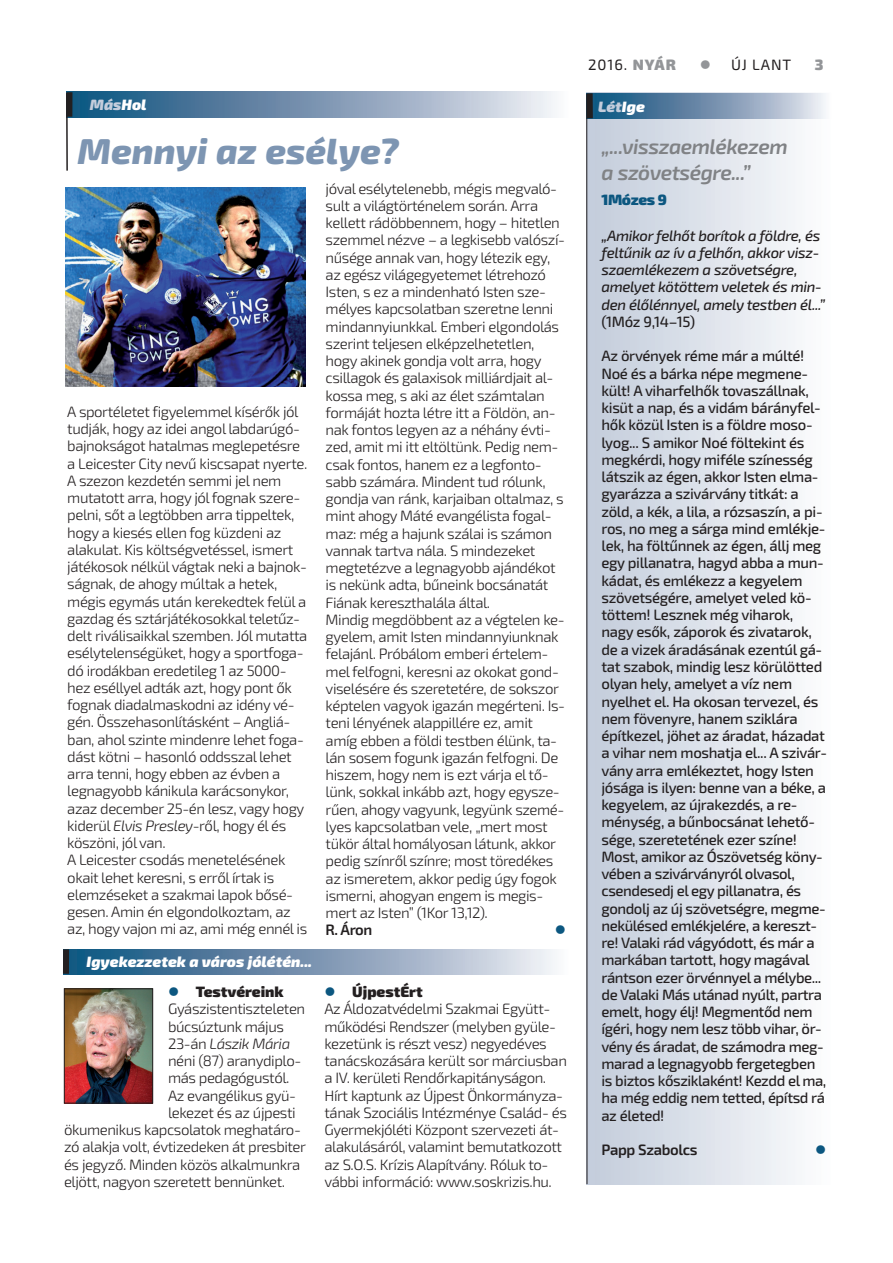
<style>
.page{position:relative;width:893px;height:1263px;background:#fff}
.page>*{position:absolute;margin:0;border:0;box-sizing:border-box;transform-origin:0 0}
.t1{font:italic 800 36px "Exo 2.0";color:#7d95b2}
.t2{font:italic 600 21px/25.5px "Exo 2.0";letter-spacing:-.025em;color:#808285}
.t3{font:300 15px/17.2px "Exo 2.0";letter-spacing:-.03em;color:#231f20}
.t4{font:500 15px/17.2px "Exo 2.0";letter-spacing:-.025em;color:#231f20}
.t5{font:italic 500 15px/17.2px "Exo 2.0";letter-spacing:-.025em;color:#231f20}
.t6{font:italic 900 15px "Exo 2.0";color:#fff}
.t7{font:600 15px "Exo 2.0";letter-spacing:-.025em;color:#231f20}
.t8{font:15px "Exo 2.0";letter-spacing:.06em;color:#231f20}
.t9{font:italic 300 15px "Exo 2.0";letter-spacing:-.03em;color:#231f20}
.t10{font:italic 900 15px "Exo 2.0";color:#c4cddc}
.t11{font:900 15px "Exo 2.0";color:#231f20}
.t12{font:900 15px "Exo 2.0";letter-spacing:-.025em;color:#0c5780}
.t13{font:15px "Wingdings";color:#0c5780}
.t14{font:900 15px "Exo 2.0";color:#939598}
.s1{font-weight:900;color:#939598}
.s2{color:#939598}
.s3{color:#fff}
.s4{font-style:italic}
.s5{color:#0c5780}
.s6{font-weight:900}
.s7{font-style:normal}
</style>
<div class="page">
<img style="left:72px;top:92px;width:483px;height:25px">
<hr style="left:66px;top:93px;width:2px;height:78px;background:#231f20">
<img style="left:65px;top:188px;width:240px;height:199px">
<div style="left:66px;top:92px;width:6px;height:25px;background:#231f20"></div>
<div style="left:587px;top:93px;width:244px;height:1091px;background:linear-gradient(to right,#c2ccdb,#fcfdfd)"></div>
<img style="left:587px;top:93px;width:244px;height:26px">
<hr style="left:586px;top:94px;width:1px;height:1090px;background:#231f20">
<div style="left:587px;top:93px;width:6px;height:25px;background:#231f20"></div>
<img style="left:69px;top:949px;width:486px;height:25px">
<div style="left:63px;top:949px;width:6px;height:25px;background:#231f20"></div>
<img style="left:66px;top:990px;width:85px;height:111px">
<div style="left:64px;top:988px;width:89px;height:115px;border:1px solid #231f20"></div>
<p class="t8" style="left:588px;top:56px;width:89px">2016. <span class="s1">nyár</span></p>
<p class="t8" style="left:700px;top:56px;width:93px"><span class="s2">●</span> Új LANT</p>
<p class="t14" style="left:815px;top:56px;width:10px">3</p>
<p class="t10" style="left:90px;top:96px;width:58px">Más<span class="s3">Hol</span></p>
<p class="t10" style="left:598px;top:98px;width:48px">Lét<span class="s3">Ige</span></p>
<h2 class="t2" style="left:601px;top:134px;width:188px">„...visszaemlékezem a szövetségre...”</h2>
<p class="t12" style="left:601px;top:191px;width:67px">1Mózes 9</p>
<p class="t5" style="left:601px;top:227px;width:225px">„Amikor felhőt borítok a földre, és feltűnik az ív a felhőn, akkor visz&shy;szaemlékezem a szövetségre, amelyet kötöttem veletek és min&shy;den élőlénnyel, amely testben él...”</p>
<p class="t4" style="left:601px;top:313px;width:95px">(1Móz 9,14–15)</p>
<p class="t4" style="left:601px;top:348px;width:227px">Az örvények réme már a múlté!<br>Noé és a bárka népe megmene&shy;kült! A viharfelhők tovaszállnak, kisüt a nap, és a vidám bárányfel&shy;hők közül Isten is a földre moso&shy;lyog... S amikor Noé föltekint és megkérdi, hogy miféle színesség látszik az égen, akkor Isten elma&shy;gyarázza a szivárvány titkát: a zöld, a kék, a lila, a rózsaszín, a pi&shy;ros, no meg a sárga mind emlékje&shy;lek, ha föltűnnek az égen, állj meg egy pillanatra, hagyd abba a mun&shy;kádat, és emlékezz a kegyelem szövetségére, amelyet veled kö&shy;töttem! Lesznek még viharok, nagy esők, záporok és zivatarok, de a vizek áradásának ezentúl gá&shy;tat szabok, mindig lesz körülötted olyan hely, amelyet a víz nem nyelhet el. Ha okosan tervezel, és nem fövenyre, hanem sziklára építkezel, jöhet az áradat, házadat a vihar nem moshatja el... A szivár&shy;vány arra emlékeztet, hogy Isten jósága is ilyen: benne van a béke, a kegyelem, az újrakezdés, a re&shy;ménység, a bűnbocsánat lehető&shy;sége, szeretetének ezer színe!<br>Most, amikor az Ószövetség köny&shy;vében a szivárványról olvasol, csendesedj el egy pillanatra, és gondolj az új szövetségre, megme&shy;nekülésed emlékjelére, a kereszt&shy;re! Valaki rád vágyódott, és már a markában tartott, hogy magával rántson ezer örvénnyel a mélybe... de Valaki Más utánad nyúlt, partra emelt, hogy élj! Megmentőd nem ígéri, hogy nem lesz több vihar, ör&shy;vény és áradat, de számodra meg&shy;marad a legnagyobb fergetegben is biztos kősziklaként! Kezdd el ma, ha még eddig nem tetted, építsd rá az életed!</p>
<p class="t7" style="left:601px;top:1141px;width:98px">Papp Szabolcs</p>
<p class="t13" style="left:815px;top:1141px;width:13px">●</p>
<h1 class="t1" style="left:78px;top:130px;width:323px">Mennyi az esélye?</h1>
<p class="t3" style="left:326px;top:180px;width:241px">jóval esélytelenebb, mégis megvaló&shy;sult a világtörténelem során. Arra kellett rádöbbennem, hogy – hitetlen szemmel nézve – a legkisebb valószí&shy;nűsége annak van, hogy létezik egy, az egész világegyetemet létrehozó Isten, s ez a mindenható Isten sze&shy;mélyes kapcsolatban szeretne lenni mindannyiunkkal. Emberi elgondolás szerint teljesen elképzelhetetlen, hogy akinek gondja volt arra, hogy csillagok és galaxisok milliárdjait al&shy;kossa meg, s aki az élet számtalan formáját hozta létre itt a Földön, an&shy;nak fontos legyen az a néhány évti&shy;zed, amit mi itt eltöltünk. Pedig nem&shy;csak fontos, hanem ez a legfonto&shy;sabb számára. Mindent tud rólunk, gondja van ránk, karjaiban oltalmaz, s mint ahogy Máté evangélista fogal&shy;maz: még a hajunk szálai is számon vannak tartva nála. S mindezeket megtetézve a legnagyobb ajándékot is nekünk adta, bűneink bocsánatát Fiának kereszthalála által.<br>Mindig megdöbbent az a végtelen ke&shy;gyelem, amit Isten mindannyiunknak felajánl. Próbálom emberi értelem&shy;mel felfogni, keresni az okokat gond&shy;viselésére és szeretetére, de sokszor képtelen vagyok igazán megérteni. Is&shy;teni lényének alappillére ez, amit amíg ebben a földi testben élünk, ta&shy;lán sosem fogunk igazán felfogni. De hiszem, hogy nem is ezt várja el tő&shy;lünk, sokkal inkább azt, hogy egysze&shy;rűen, ahogy vagyunk, legyünk szemé&shy;lyes kapcsolatban vele, „mert most tükör által homályosan látunk, akkor pedig színről színre; most töredékes az ismeretem, akkor pedig úgy fogok ismerni, ahogyan engem is megis&shy;mert az Isten” (1Kor 13,12).</p>
<p class="t7" style="left:326px;top:921px;width:48px">R. Áron</p>
<p class="t13" style="left:555px;top:921px;width:13px">●</p>
<p class="t3" style="left:67px;top:403px;width:242px">A sportéletet figyelemmel kísérők jól tudják, hogy az idei angol labdarúgó&shy;bajnokságot hatalmas meglepetésre a Leicester City nevű kiscsapat nyerte.<br>A szezon kezdetén semmi jel nem mutatott arra, hogy jól fognak szere&shy;pelni, sőt a legtöbben arra tippeltek, hogy a kiesés ellen fog küzdeni az alakulat. Kis költségvetéssel, ismert játékosok nélkül vágtak neki a bajnok&shy;ságnak, de ahogy múltak a hetek, mégis egymás után kerekedtek felül a gazdag és sztárjátékosokkal teletűz&shy;delt riválisaikkal szemben. Jól mutatta esélytelenségüket, hogy a sportfoga&shy;dó irodákban eredetileg 1 az 5000- hez eséllyel adták azt, hogy pont ők fognak diadalmaskodni az idény vé&shy;gén. Összehasonlításként – Angliá&shy;ban, ahol szinte mindenre lehet foga&shy;dást kötni – hasonló oddsszal lehet arra tenni, hogy ebben az évben a legnagyobb kánikula karácsonykor, azaz december 25-én lesz, vagy hogy kiderül <span class="s4">Elvis Presley</span>-ről, hogy él és köszöni, jól van.<br>A Leicester csodás menetelésének okait lehet keresni, s erről írtak is elemzéseket a szakmai lapok bősé&shy;gesen. Amin én elgondolkoztam, az az, hogy vajon mi az, ami még ennél is</p>
<p class="t6" style="left:87px;top:953px;width:227px">Igyekezzetek a város jólétén...</p>
<p class="t3" style="left:324px;top:983px;width:244px"><span class="s5">●</span> <span class="s6">Újpestért<br></span>Az Áldozatvédelmi Szakmai Együtt&shy;működési Rendszer (melyben gyüle&shy;kezetünk is részt vesz) negyedéves tanácskozására került sor márciusban a IV. kerületi Rendőrkapitányságon.<br>Hírt kaptunk az Újpest Önkormányza&shy;tának Szociális Intézménye Család- és Gyermekjóléti Központ szervezeti át&shy;alakulásáról, valamint bemutatkozott az S.O.S. Krízis Alapítvány. Róluk to&shy;vábbi információ: www.soskrizis.hu.</p>
<p class="t11" style="left:168px;top:983px;width:117px"><span class="s5">●</span> testvéreink</p>
<p class="t3" style="left:168px;top:1000px;width:139px">Gyászistentiszteleten</p>
<p class="t3" style="left:168px;top:1018px;width:117px">búcsúztunk május</p>
<p class="t9" style="left:168px;top:1035px;width:124px"><span class="s7">23-án</span> Lászik Mária</p>
<p class="t3" style="left:168px;top:1052px;width:135px">néni (87) aranydiplo-</p>
<p class="t3" style="left:168px;top:1069px;width:123px">más pedagógustól.</p>
<p class="t3" style="left:168px;top:1087px;width:129px">Az evangélikus gyü-</p>
<p class="t3" style="left:168px;top:1104px;width:129px">lekezet és az újpesti</p>
<p class="t3" style="left:64px;top:1121px;width:238px">ökumenikus kapcsolatok meghatáro-</p>
<p class="t3" style="left:64px;top:1138px;width:244px">zó alakja volt, évtizedeken át presbiter</p>
<p class="t3" style="left:64px;top:1156px;width:238px">és jegyző. Minden közös alkalmunkra</p>
<p class="t3" style="left:64px;top:1173px;width:223px">eljött, nagyon szeretett bennünket.</p>
</div>
